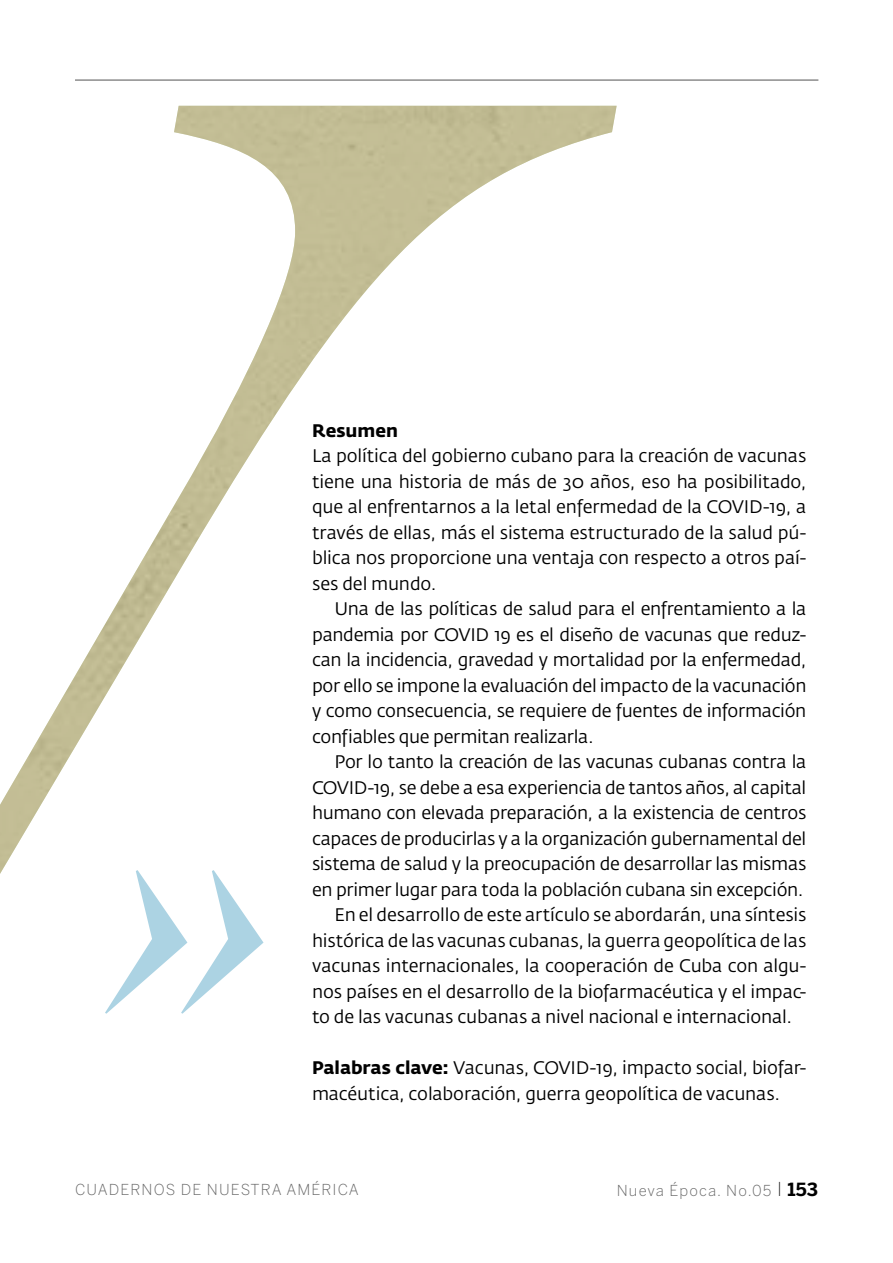
<style>
.page{position:relative;width:893px;height:1263px;background:#fff}
.page>*{position:absolute;margin:0;border:0;box-sizing:border-box;transform-origin:0 0}
.t1{font:18px/25.5px "Fedra Sans Std";letter-spacing:-.015em;color:#000;text-align:justify}
.t2{font:700 18px "Fedra Sans Std";color:#000}
.t3{font:300 15px "Benton Sans";letter-spacing:.075em;color:#666}
.s1{font-weight:700}
.s2{font-weight:700;font-size:18px;color:#000}
</style>
<div class="page">
<hr style="left:75px;top:80px;width:743px;height:1px;background:#666">
<img style="left:0;top:106px;width:617px;height:768px">
<svg style="left:105px;top:870px;width:158px;height:144px"></svg>
<p class="t2" style="left:312px;top:419px;width:88px">Resumen</p>
<p class="t1" style="left:312px;top:443px;width:496px">La política del gobierno cubano para la creación de vacunas tiene una historia de más de 30 años, eso ha posibilitado, que al enfrentarnos a la letal enfermedad de la COVID-19, a través de ellas, más el sistema estructurado de la salud pú&shy;blica nos proporcione una ventaja con respecto a otros paí&shy;ses del mundo.</p>
<p class="t1" style="left:312px;top:596px;width:496px;text-indent:22px">Una de las políticas de salud para el enfrentamiento a la pandemia por COVID 19 es el diseño de vacunas que reduz&shy;can la incidencia, gravedad y mortalidad por la enfermedad, por ello se impone la evaluación del impacto de la vacunación y como consecuencia, se requiere de fuentes de información confiables que permitan realizarla.</p>
<p class="t1" style="left:335px;top:749px;width:473px">Por lo tanto la creación de las vacunas cubanas contra la</p>
<p class="t1" style="left:312px;top:775px;width:496px">COVID-19, se debe a esa experiencia de tantos años, al capital</p>
<p class="t1" style="left:312px;top:800px;width:496px">humano con elevada preparación, a la existencia de centros</p>
<p class="t1" style="left:312px;top:826px;width:496px">capaces de producirlas y a la organización gubernamental del</p>
<p class="t1" style="left:312px;top:851px;width:496px">sistema de salud y la preocupación de desarrollar las mismas</p>
<p class="t1" style="left:312px;top:877px;width:493px">en primer lugar para toda la población cubana sin excepción.</p>
<p class="t1" style="left:335px;top:902px;width:473px">En el desarrollo de este artículo se abordarán, una síntesis</p>
<p class="t1" style="left:312px;top:928px;width:496px">histórica de las vacunas cubanas, la guerra geopolítica de las</p>
<p class="t1" style="left:312px;top:953px;width:496px">vacunas internacionales, la cooperación de Cuba con algu-</p>
<p class="t1" style="left:312px;top:979px;width:496px">nos países en el desarrollo de la biofarmacéutica y el impac-</p>
<p class="t1" style="left:312px;top:1004px;width:481px">to de las vacunas cubanas a nivel nacional e internacional.</p>
<p class="t1" style="left:312px;top:1055px;width:496px"><span class="s1">Palabras clave:</span> Vacunas, COVID-19, impacto social, biofar&shy;macéutica, colaboración, guerra geopolítica de vacunas.</p>
<p class="t3" style="left:75px;top:1180px;width:285px">CUADERNOS DE NUESTRA AMÉRICA</p>
<p class="t3" style="left:617px;top:1182px;width:203px">Nueva Época. No.05 <sup>|</sup> <span class="s2">153</span></p>
</div>
